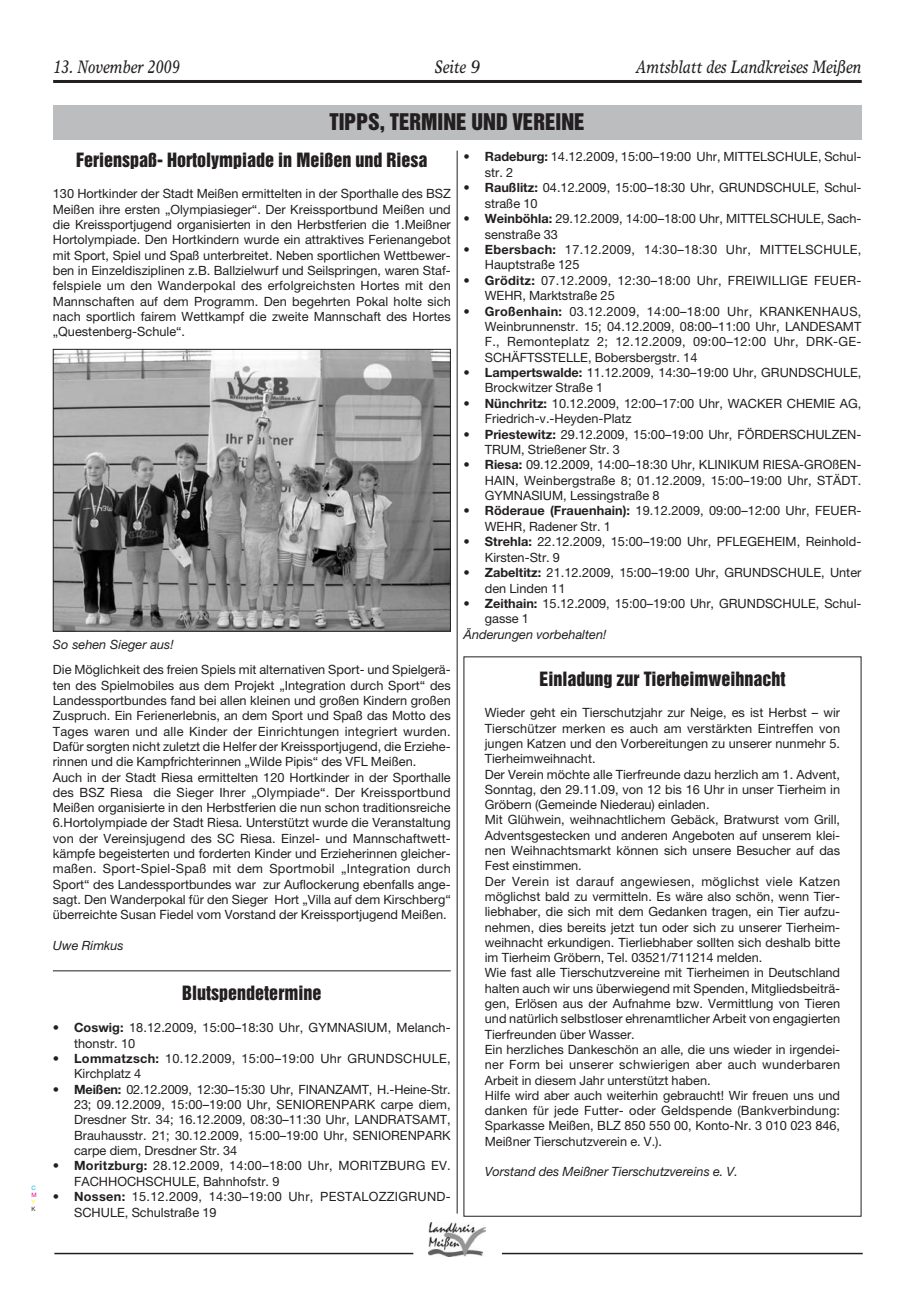
<style>
.page{position:relative;width:915px;height:1297px;background:#fff}
.page>*{position:absolute;margin:0;border:0;box-sizing:border-box;transform-origin:0 0}
.t1{font:21px "Helvetica Inserat";color:#231f20}
.t2{font:18px "Helvetica Inserat";color:#231f20}
.t3{font:italic 18px "Times Europa";color:#231f20;scale:.8 1}
.t4{font:12.75px/15.3px "Helvetica Neue";color:#231f20}
.t5{font:12.75px/15.5px "Helvetica Neue";letter-spacing:.02em;color:#231f20}
.t6{font:italic 12.75px "Helvetica Neue";color:#231f20}
.t7{font:6px "Helvetica Neue";color:#00adef}
.t8{font:6px "Helvetica Neue";color:#ec008c}
.t9{font:6px "Helvetica Neue";color:#fff200}
.t10{font:6px "Helvetica Neue";color:#231f20}
.s1{font-weight:700}
</style>
<div class="page">
<hr style="left:53px;top:80px;width:808px;height:3px;background:#231f20">
<img style="left:428px;top:1222px;width:57px;height:34px">
<hr style="left:54px;top:1253px;width:359px;height:1px;background:#231f20">
<hr style="left:501px;top:1253px;width:361px;height:1px;background:#231f20">
<div style="left:53px;top:106px;width:808px;height:34px;background:#bbbdbf"></div>
<img style="left:55px;top:351px;width:393px;height:279px">
<div style="left:53px;top:349px;width:397px;height:283px;border:1px solid #231f20"></div>
<hr style="left:53px;top:970px;width:397px;height:1px;background:#231f20">
<hr style="left:456px;top:151px;width:1px;height:1062px;background:#231f20">
<p class="t7" style="left:31px;top:1185px;width:6px">C</p>
<p class="t8" style="left:31px;top:1192px;width:7px">M</p>
<p class="t9" style="left:31px;top:1200px;width:5px">Y</p>
<p class="t10" style="left:31px;top:1207px;width:6px">K</p>
<h2 class="t3" style="left:53px;top:60px;width:160px">13. November 2009</h2>
<h2 class="t3" style="left:434px;top:60px;width:59px">Seite 9</h2>
<h2 class="t3" style="left:636px;top:60px;width:283px">Amtsblatt des Landkreises Meißen</h2>
<h1 class="t1" style="left:329px;top:113px;width:257px">TIPPS, TERMINE UND VEREINE</h1>
<h2 class="t2" style="left:76px;top:152px;width:353px">Ferienspaß- Hortolympiade in Meißen und Riesa</h2>
<p class="t4" style="left:53px;top:187px;width:399px;text-align:justify">130 Hortkinder der Stadt Meißen ermittelten in der Sporthalle des BSZ Meißen ihre ersten „Olympiasieger“. Der Kreissportbund Meißen und die Kreissportjugend organisierten in den Herbstferien die 1.Meißner Hortolympiade. Den Hortkindern wurde ein attraktives Ferienangebot mit Sport, Spiel und Spaß unterbreitet. Neben sportlichen Wettbewer&shy;ben in Einzeldisziplinen z.B. Ballzielwurf und Seilspringen, waren Staf&shy;felspiele um den Wanderpokal des erfolgreichsten Hortes mit den Mannschaften auf dem Programm. Den begehrten Pokal holte sich nach sportlich fairem Wettkampf die zweite Mannschaft des Hortes „Questenberg-Schule“.</p>
<p class="t6" style="left:53px;top:640px;width:122px">So sehen Sieger aus!</p>
<p class="t4" style="left:53px;top:663px;width:399px">Die Möglichkeit des freien Spiels mit alternativen Sport- und Spielgerä&shy;ten des Spielmobiles aus dem Projekt „Integration durch Sport“ des Landessportbundes fand bei allen kleinen und großen Kindern großen Zuspruch. Ein Ferienerlebnis, an dem Sport und Spaß das Motto des Tages waren und alle Kinder der Einrichtungen integriert wurden.<br>Dafür sorgten nicht zuletzt die Helfer der Kreissportjugend, die Erziehe&shy;rinnen und die Kampfrichterinnen „Wilde Pipis“ des VFL Meißen.<br>Auch in der Stadt Riesa ermittelten 120 Hortkinder in der Sporthalle des BSZ Riesa die Sieger Ihrer „Olympiade“. Der Kreissportbund Meißen organisierte in den Herbstferien die nun schon traditionsreiche 6.Hortolympiade der Stadt Riesa. Unterstützt wurde die Veranstaltung von der Vereinsjugend des SC Riesa. Einzel- und Mannschaftwett&shy;kämpfe begeisterten und forderten Kinder und Erzieherinnen gleicher&shy;maßen. Sport-Spiel-Spaß mit dem Sportmobil „Integration durch Sport“ des Landessportbundes war zur Auflockerung ebenfalls ange&shy;sagt. Den Wanderpokal für den Sieger Hort „Villa auf dem Kirschberg“ überreichte Susan Fiedel vom Vorstand der Kreissportjugend Meißen.</p>
<p class="t6" style="left:53px;top:941px;width:72px">Uwe Rimkus</p>
<h2 class="t2" style="left:182px;top:986px;width:140px">Blutspendetermine</h2>
<p class="t4" style="left:74px;top:1021px;width:378px;text-indent:-21px">• <span class="s1">Coswig:</span> 18.12.2009, 15:00–18:30 Uhr, GYMNASIUM, Melanch&shy;thonstr. 10</p>
<p class="t5" style="left:74px;top:1052px;width:378px;text-indent:-21px">• <span class="s1">Lommatzsch:</span> 10.12.2009, 15:00–19:00 Uhr GRUNDSCHULE,<br>Kirchplatz 4</p>
<p class="t4" style="left:74px;top:1083px;width:378px;text-align:justify;text-indent:-21px">• <span class="s1">Meißen:</span> 02.12.2009, 12:30–15:30 Uhr, FINANZAMT, H.-Heine-Str.<br>23; 09.12.2009, 15:00–19:00 Uhr, SENIORENPARK carpe diem, Dresdner Str. 34; 16.12.2009, 08:30–11:30 Uhr, LANDRATSAMT, Brauhausstr. 21; 30.12.2009, 15:00–19:00 Uhr, SENIORENPARK carpe diem, Dresdner Str. 34</p>
<p class="t4" style="left:74px;top:1159px;width:378px;text-indent:-21px">• <span class="s1">Moritzburg:</span> 28.12.2009, 14:00–18:00 Uhr, MORITZBURG EV.<br>FACHHOCHSCHULE, Bahnhofstr. 9</p>
<p class="t5" style="left:74px;top:1190px;width:378px;text-indent:-21px">• <span class="s1">Nossen:</span> 15.12.2009, 14:30–19:00 Uhr, PESTALOZZIGRUND-<br>SCHULE, Schulstraße 19</p>
<p class="t4" style="left:484px;top:150px;width:378px;text-indent:-21px">• <span class="s1">Radeburg:</span> 14.12.2009, 15:00–19:00 Uhr, MITTELSCHULE, Schul&shy;str. 2</p>
<p class="t4" style="left:484px;top:181px;width:378px;text-indent:-21px">• <span class="s1">Raußlitz:</span> 04.12.2009, 15:00–18:30 Uhr, GRUNDSCHULE, Schul&shy;straße 10</p>
<p class="t4" style="left:484px;top:212px;width:378px;text-indent:-21px">• <span class="s1">Weinböhla:</span> 29.12.2009, 14:00–18:00 Uhr, MITTELSCHULE, Sach&shy;senstraße 33</p>
<p class="t5" style="left:484px;top:243px;width:378px;text-indent:-21px">• <span class="s1">Ebersbach:</span> 17.12.2009, 14:30–18:30 Uhr, MITTELSCHULE,<br>Hauptstraße 125</p>
<p class="t5" style="left:484px;top:274px;width:378px;text-indent:-21px">• <span class="s1">Gröditz:</span> 07.12.2009, 12:30–18:00 Uhr, FREIWILLIGE FEUER-<br>WEHR, Marktstraße 25</p>
<p class="t4" style="left:484px;top:305px;width:378px;text-align:justify;text-indent:-21px">• <span class="s1">Großenhain:</span> 03.12.2009, 14:00–18:00 Uhr, KRANKENHAUS, Weinbrunnenstr. 15; 04.12.2009, 08:00–11:00 Uhr, LANDESAMT F., Remonteplatz 2; 12.12.2009, 09:00–12:00 Uhr, DRK-GE-SCHÄFTSSTELLE, Bobersbergstr. 14</p>
<p class="t4" style="left:484px;top:366px;width:378px;text-indent:-21px">• <span class="s1">Lampertswalde:</span> 11.12.2009, 14:30–19:00 Uhr, GRUNDSCHULE,<br>Brockwitzer Straße 1</p>
<p class="t4" style="left:484px;top:397px;width:378px;text-indent:-21px">• <span class="s1">Nünchritz:</span> 10.12.2009, 12:00–17:00 Uhr, WACKER CHEMIE AG,<br>Friedrich-v.-Heyden-Platz</p>
<p class="t4" style="left:484px;top:427px;width:378px;text-indent:-21px">• <span class="s1">Priestewitz:</span> 29.12.2009, 15:00–19:00 Uhr, FÖRDERSCHULZEN-<br>TRUM, Strießener Str. 3</p>
<p class="t4" style="left:484px;top:458px;width:378px;text-align:justify;text-indent:-21px">• <span class="s1">Riesa:</span> 09.12.2009, 14:00–18:30 Uhr, KLINIKUM RIESA-GROßEN-HAIN, Weinbergstraße 8; 01.12.2009, 15:00–19:00 Uhr, STÄDT.<br>GYMNASIUM, Lessingstraße 8</p>
<p class="t4" style="left:484px;top:504px;width:378px;text-indent:-21px">• <span class="s1">Röderaue (Frauenhain):</span> 19.12.2009, 09:00–12:00 Uhr, FEUER-<br>WEHR, Radener Str. 1</p>
<p class="t4" style="left:484px;top:535px;width:378px;text-indent:-21px">• <span class="s1">Strehla:</span> 22.12.2009, 15:00–19:00 Uhr, PFLEGEHEIM, Reinhold-<br>Kirsten-Str. 9</p>
<p class="t4" style="left:484px;top:566px;width:378px;text-indent:-21px">• <span class="s1">Zabeltitz:</span> 21.12.2009, 15:00–19:00 Uhr, GRUNDSCHULE, Unter den Linden 11</p>
<p class="t4" style="left:484px;top:597px;width:378px;text-indent:-21px">• <span class="s1">Zeithain:</span> 15.12.2009, 15:00–19:00 Uhr, GRUNDSCHULE, Schul&shy;gasse 1</p>
<p class="t6" style="left:463px;top:630px;width:144px">Änderungen vorbehalten!</p>
<h2 class="t2" style="left:539px;top:671px;width:247px">Einladung zur Tierheimweihnacht</h2>
<p class="t4" style="left:484px;top:706px;width:357px">Wieder geht ein Tierschutzjahr zur Neige, es ist Herbst – wir Tierschützer merken es auch am verstärkten Eintreffen von jungen Katzen und den Vorbereitungen zu unserer nunmehr 5.<br>Tierheimweihnacht.<br>Der Verein möchte alle Tierfreunde dazu herzlich am 1. Advent, Sonntag, den 29.11.09, von 12 bis 16 Uhr in unser Tierheim in Gröbern (Gemeinde Niederau) einladen.<br>Mit Glühwein, weihnachtlichem Gebäck, Bratwurst vom Grill, Adventsgestecken und anderen Angeboten auf unserem klei&shy;nen Weihnachtsmarkt können sich unsere Besucher auf das Fest einstimmen.<br>Der Verein ist darauf angewiesen, möglichst viele Katzen möglichst bald zu vermitteln. Es wäre also schön, wenn Tier&shy;liebhaber, die sich mit dem Gedanken tragen, ein Tier aufzu&shy;nehmen, dies bereits jetzt tun oder sich zu unserer Tierheim&shy;weihnacht erkundigen. Tierliebhaber sollten sich deshalb bitte im Tierheim Gröbern, Tel. 03521/711214 melden.<br>Wie fast alle Tierschutzvereine mit Tierheimen in Deutschland halten auch wir uns überwiegend mit Spenden, Mitgliedsbeiträ&shy;gen, Erlösen aus der Aufnahme bzw. Vermittlung von Tieren und natürlich selbstloser ehrenamtlicher Arbeit von engagierten Tierfreunden über Wasser.<br>Ein herzliches Dankeschön an alle, die uns wieder in irgendei&shy;ner Form bei unserer schwierigen aber auch wunderbaren Arbeit in diesem Jahr unterstützt haben.<br>Hilfe wird aber auch weiterhin gebraucht! Wir freuen uns und danken für jede Futter- oder Geldspende (Bankverbindung:<br>Sparkasse Meißen, BLZ 850 550 00, Konto-Nr. 3 010 023 846, Meißner Tierschutzverein e. V.).</p>
<p class="t6" style="left:484px;top:1167px;width:254px">Vorstand des Meißner Tierschutzvereins e. V.</p>
</div>
